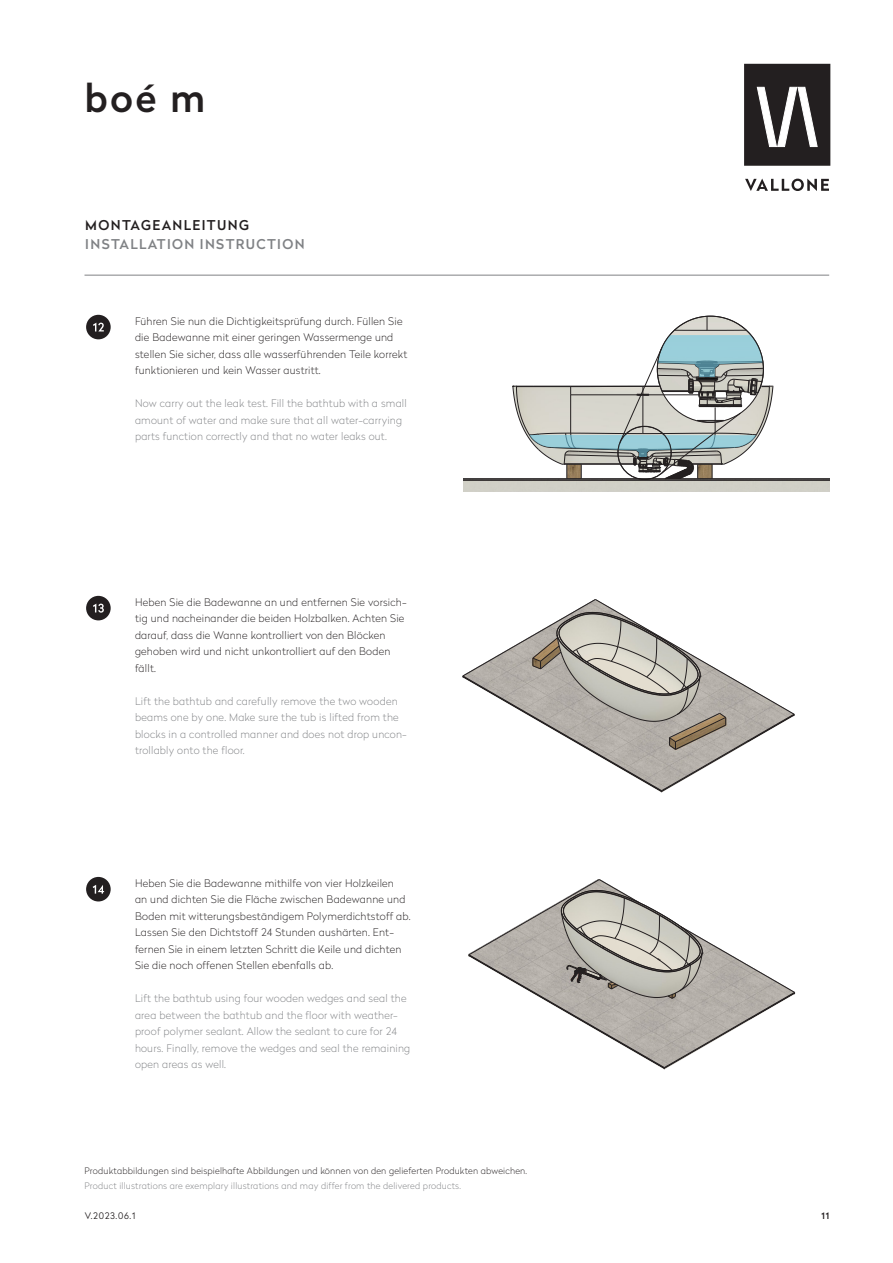
<style>
.page{position:relative;width:893px;height:1263px;background:#fff}
.page>*{position:absolute;margin:0;border:0;box-sizing:border-box;transform-origin:0 0}
.t1{font:500 38.55px "Radikal";color:#231f20}
.Überschrift_EN{font:500 13.5px "Radikal";letter-spacing:.1em;color:#808285}
.Überschrift_DE{font:500 13.5px "Radikal";letter-spacing:.1em;color:#231f20}
.Fließtext_DE{font:100 10.5px/16.5px "Radikal";letter-spacing:.02em;color:#231f20}
.Fließtext_EN{font:100 10.5px/16.5px "Radikal";letter-spacing:.02em;color:#808285}
.t2{font:100 9px "Radikal";letter-spacing:.02em;color:#231f20}
.t3{font:100 9px "Radikal";letter-spacing:.02em;color:#808285}
.t4{font:300 9px "Radikal";letter-spacing:.08em;color:#231f20}
.t5{font:500 9px "Radikal";color:#231f20}
</style>
<div class="page">
<svg style="left:745px;top:179px;width:84px;height:12px"></svg>
<div style="left:745px;top:65px;width:84px;height:99px;background:#231f20"></div>
<div style="left:744px;top:64px;width:86px;height:102px;border:3px solid #231f20"></div>
<svg style="left:757px;top:87px;width:61px;height:60px"></svg>
<hr style="left:84px;top:275px;width:745px;height:1px;background:#808285">
<div style="left:86px;top:315px;width:25px;height:24px;background:#231f20;border-radius:50%"></div>
<svg style="left:93px;top:323px;width:11px;height:8px"></svg>
<div style="left:86px;top:596px;width:25px;height:24px;background:#231f20;border-radius:50%"></div>
<svg style="left:93px;top:604px;width:11px;height:9px"></svg>
<div style="left:86px;top:877px;width:25px;height:24px;background:#231f20;border-radius:50%"></div>
<svg style="left:93px;top:885px;width:11px;height:9px"></svg>
<svg style="left:462px;top:599px;width:333px;height:194px"></svg>
<svg style="left:468px;top:879px;width:328px;height:191px"></svg>
<img style="left:463px;top:479px;width:366px;height:12px">
<hr style="left:463px;top:480px;width:366px;height:1px;background:#231f20">
<hr style="left:463px;top:478px;width:366px;height:1px;background:#231f20">
<svg style="left:512px;top:315px;width:262px;height:164px"></svg>
<h1 class="t1" style="left:84px;top:70px;width:122px">boé m</h1>
<p class="Überschrift_DE" style="left:85px;top:215px;width:165px">MONTAGEANLEITUNG</p>
<p class="Überschrift_EN" style="left:85px;top:235px;width:221px">INSTALLATION INSTRUCTION</p>
<p class="Fließtext_DE" style="left:135px;top:312px;width:274px">Führen Sie nun die Dichtigkeitsprüfung durch. Füllen Sie die Badewanne mit einer geringen Wassermenge und stellen Sie sicher, dass alle wasserführenden Teile korrekt funktionieren und kein Wasser austritt.</p>
<p class="Fließtext_EN" style="left:135px;top:395px;width:273px">Now carry out the leak test. Fill the bathtub with a small amount of water and make sure that all water-carrying parts function correctly and that no water leaks out.</p>
<p class="Fließtext_DE" style="left:135px;top:593px;width:273px">Heben Sie die Badewanne an und entfernen Sie vorsich&shy;tig und nacheinander die beiden Holzbalken. Achten Sie darauf, dass die Wanne kontrolliert von den Blöcken</p>
<p class="Fließtext_DE" style="left:135px;top:643px;width:257px">gehoben wird und nicht unkontrolliert auf den Boden fällt.</p>
<p class="Fließtext_EN" style="left:135px;top:692px;width:273px">Lift the bathtub and carefully remove the two wooden beams one by one. Make sure the tub is lifted from the blocks in a controlled manner and does not drop uncon&shy;trollably onto the floor.</p>
<p class="Fließtext_DE" style="left:135px;top:874px;width:277px">Heben Sie die Badewanne mithilfe von vier Holzkeilen<br>an und dichten Sie die Fläche zwischen Badewanne und Boden mit witterungsbeständigem Polymerdichtstoff ab.<br>Lassen Sie den Dichtstoff 24 Stunden aushärten. Ent&shy;fernen Sie in einem letzten Schritt die Keile und dichten Sie die noch offenen Stellen ebenfalls ab.</p>
<p class="Fließtext_EN" style="left:135px;top:990px;width:277px">Lift the bathtub using four wooden wedges and seal the area between the bathtub and the floor with weather&shy;proof polymer sealant. Allow the sealant to cure for 24 hours. Finally, remove the wedges and seal the remaining open areas as well.</p>
<p class="t2" style="left:84px;top:1164px;width:444px">Produktabbildungen sind beispielhafte Abbildungen und können von den gelieferten Produkten abweichen.</p>
<p class="t3" style="left:84px;top:1179px;width:378px">Product illustrations are exemplary illustrations and may differ from the delivered products.</p>
<p class="t4" style="left:85px;top:1209px;width:52px">V.2023.06.1</p>
<p class="t5" style="left:821px;top:1209px;width:9px">11</p>
</div>
